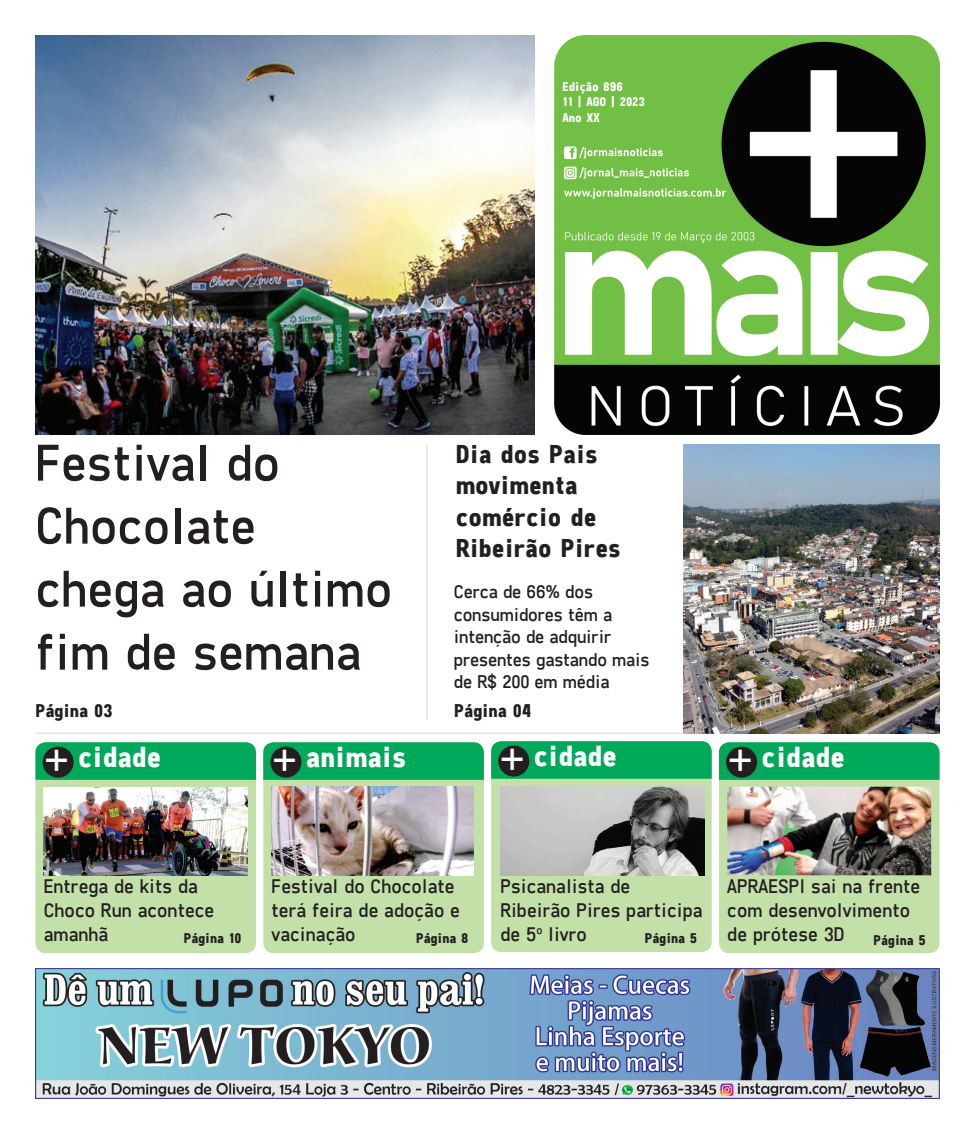
<style>
.page{position:relative;width:975px;height:1134px;background:#fff}
.page>*{position:absolute;margin:0;border:0;box-sizing:border-box;transform-origin:0 0}
.t1{font:52.5px/63px "Freeroad";color:#231f20}
.t2{font:43.75px "N Haas Grotesk TX Pro 55 Rg";color:#fff}
.t3{font:700 29.5px "Freeroad";color:#fff}
.t4{font:700 26.25px/31.5px "Freeroad";color:#231f20}
.t5{font:20px/24px "Freeroad";color:#231f20}
.t6{font:18.75px/22.5px "Freeroad";letter-spacing:-.01em;color:#231f20}
.t7{font:700 18.75px "Freeroad";letter-spacing:-.01em;color:#231f20}
.t8{font:700 14.25px "Freeroad";letter-spacing:-.01em;color:#231f20}
.t9{font:700 12.88px "Freeroad";color:#fff}
.t10{font:10.38px "N Haas Grotesk TX Pro 55 Rg";color:#231f20}
</style>
<div class="page">
<img style="left:35px;top:35px;width:499px;height:399px">
<img style="left:683px;top:445px;width:256px;height:288px">
<img style="left:35px;top:968px;width:904px;height:130px">
<hr style="left:35px;top:733px;width:648px;height:1px;background:#d4d5d7">
<hr style="left:426px;top:445px;width:1px;height:275px;background:#d4d5d7">
<div style="left:35px;top:742px;width:221px;height:211px;background:#c3e0a8;border-radius:10px"></div>
<svg style="left:35px;top:742px;width:221px;height:38px;background:#04a95c"></svg>
<div style="left:43px;top:746px;width:31px;height:32px;background:#231f20;border-radius:50%"></div>
<div style="left:263px;top:742px;width:221px;height:211px;background:#c3e0a8;border-radius:10px"></div>
<svg style="left:263px;top:742px;width:221px;height:38px;background:#04a95c"></svg>
<div style="left:270px;top:746px;width:31px;height:32px;background:#231f20;border-radius:50%"></div>
<div style="left:491px;top:741px;width:220px;height:211px;background:#c3e0a8;border-radius:10px"></div>
<svg style="left:491px;top:741px;width:220px;height:38px;background:#04a85b"></svg>
<div style="left:498px;top:745px;width:31px;height:31px;background:#231f20;border-radius:50%"></div>
<div style="left:719px;top:742px;width:220px;height:211px;background:#c3e0a8;border-radius:10px"></div>
<div style="left:719px;top:742px;width:220px;height:38px;background:#00a85a"></div>
<div style="left:726px;top:746px;width:31px;height:32px;background:#231f20;border-radius:50%"></div>
<img style="left:271px;top:787px;width:202px;height:89px">
<img style="left:44px;top:787px;width:204px;height:89px">
<img style="left:727px;top:787px;width:204px;height:88px">
<img style="left:500px;top:787px;width:204px;height:88px">
<img style="left:554px;top:35px;width:385px;height:399px">
<p class="t9" style="left:562px;top:79px;width:62px">Edição 896</p>
<p class="t9" style="left:562px;top:94px;width:84px">11 | AGO | 2023</p>
<p class="t9" style="left:562px;top:110px;width:39px">Ano XX</p>
<p class="t1" style="left:35px;top:430px;width:246px">Festival do<br>Chocolate</p>
<p class="t1" style="left:35px;top:556px;width:358px">chega ao último fim de semana</p>
<p class="t4" style="left:455px;top:437px;width:143px">Dia dos Pais</p>
<p class="t4" style="left:455px;top:469px;width:123px">movimenta</p>
<p class="t4" style="left:455px;top:500px;width:167px">comércio de<br>Ribeirão Pires</p>
<p class="t6" style="left:454px;top:580px;width:197px">Cerca de 66% dos consumidores têm a intenção de adquirir presentes gastando mais de R$ 200 em média</p>
<p class="t7" style="left:35px;top:699px;width:79px">Página 03</p>
<p class="t7" style="left:454px;top:699px;width:79px">Página 04</p>
<p class="t2" style="left:271px;top:732px;width:28px">+</p>
<p class="t3" style="left:533px;top:739px;width:85px">cidade</p>
<p class="t2" style="left:44px;top:732px;width:28px">+</p>
<p class="t3" style="left:306px;top:740px;width:102px">animais</p>
<p class="t3" style="left:78px;top:740px;width:85px">cidade</p>
<p class="t2" style="left:499px;top:731px;width:28px">+</p>
<p class="t3" style="left:761px;top:740px;width:85px">cidade</p>
<p class="t10" style="left:507px;top:745px;width:8px">+</p>
<p class="t2" style="left:727px;top:732px;width:28px">+</p>
<p class="t10" style="left:51px;top:746px;width:8px">+</p>
<p class="t10" style="left:279px;top:746px;width:8px">+</p>
<p class="t10" style="left:734px;top:746px;width:8px">+</p>
<p class="t5" style="left:727px;top:873px;width:194px">APRAESPI sai na frente com desenvolvimento de prótese 3D</p>
<p class="t5" style="left:500px;top:873px;width:131px">Psicanalista de</p>
<p class="t5" style="left:500px;top:897px;width:204px">Ribeirão Pires participa de 5<sup>o</sup> livro</p>
<p class="t5" style="left:271px;top:874px;width:190px">Festival do Chocolate terá feira de adoção e vacinação</p>
<p class="t5" style="left:44px;top:874px;width:155px">Entrega de kits da</p>
<p class="t5" style="left:44px;top:898px;width:172px">Choco Run acontece amanhã</p>
<p class="t8" style="left:184px;top:930px;width:59px">Página 10</p>
<p class="t8" style="left:416px;top:929px;width:54px">Página 8</p>
<p class="t8" style="left:645px;top:929px;width:54px">Página 5</p>
<p class="t8" style="left:873px;top:932px;width:54px">Página 5</p>
</div>
